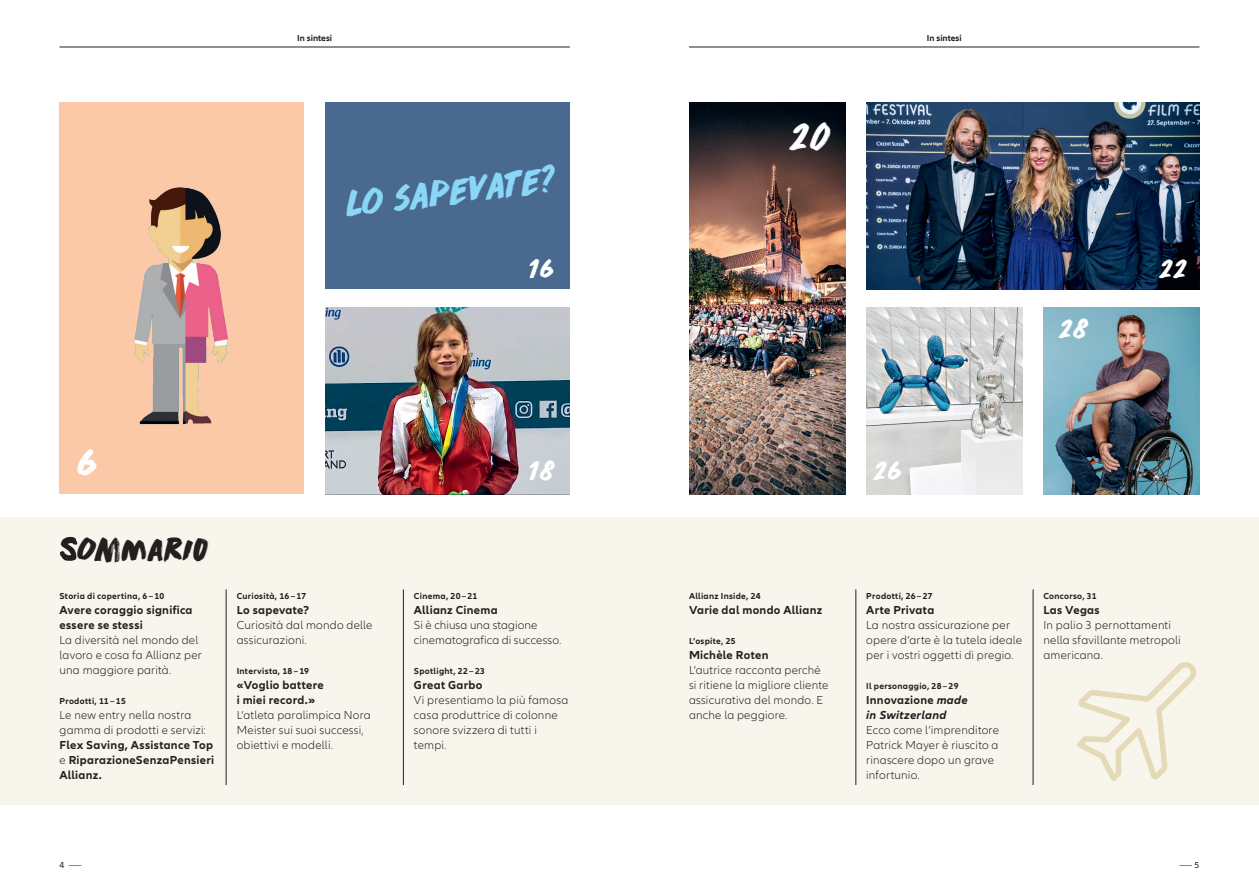
<style>
.page{position:relative;width:1259px;height:893px;background:#fff}
.page>*{position:absolute;margin:0;border:0;box-sizing:border-box;transform-origin:0 0}
.Lauftext{font:34.5px "Drop Dead Gorgeous";color:#fff}
.Lauftext-2{font:32.7px "Drop Dead Gorgeous";color:#89d6f7}
.Lauftext-3{font:30px "Dirrrty";color:#231f20}
.Lauftext-4{font:24px "Drop Dead Gorgeous";color:#fff}
.Lauftext-5{font:300 12px/15px "Allianz Neo";letter-spacing:.015em;color:#231f20}
.Lauftext-6{font:700 12px/15px "Allianz Neo";letter-spacing:.025em;color:#231f20}
.Lauftext-7{font:italic 700 12px/15px "Allianz Neo";letter-spacing:.025em;color:#231f20}
.Lauftext-8{font:700 9px "Allianz Neo";letter-spacing:.03em;color:#231f20}
.Lauftext-9{font:700 9px "Allianz Neo";color:#231f20}
.t1{font:9px "Allianz Neo";color:#231f20}
.t2{font:9px "Allianz Neo";color:#231f20;scale:3 1}
.s1{font-family:"Drop Dead Gorgeous";font-size:32.1px}
.s2{font-family:"Downward Fall"}
.s3{font-weight:300}
.s4{font-style:normal}
</style>
<div class="page">
<div style="left:0;top:517px;width:1259px;height:288px;background:#f8f6ec"></div>
<div style="left:325px;top:103px;width:245px;height:186px;background:#496a8e"></div>
<div style="left:60px;top:103px;width:244px;height:391px;background:#fbc9a7"></div>
<hr style="left:689px;top:47px;width:510px;height:1px;background:#231f20">
<hr style="left:60px;top:47px;width:510px;height:1px;background:#231f20">
<svg style="left:60px;top:537px;width:17px;height:24px"></svg>
<hr style="left:226px;top:589px;width:1px;height:196px;background:#231f20">
<hr style="left:855px;top:589px;width:1px;height:196px;background:#231f20">
<hr style="left:403px;top:589px;width:1px;height:196px;background:#231f20">
<hr style="left:1032px;top:589px;width:1px;height:196px;background:#231f20">
<svg style="left:1077px;top:662px;width:119px;height:119px"></svg>
<img style="left:866px;top:308px;width:156px;height:186px">
<img style="left:1043px;top:308px;width:156px;height:186px">
<img style="left:134px;top:187px;width:94px;height:238px">
<img style="left:866px;top:103px;width:333px;height:186px">
<img style="left:325px;top:308px;width:245px;height:186px">
<img style="left:689px;top:103px;width:156px;height:391px">
<p class="Lauftext-9" style="left:297px;top:33px;width:36px">In sintesi</p>
<p class="Lauftext-9" style="left:927px;top:33px;width:36px">In sintesi</p>
<p class="Lauftext-2" style="left:341px;top:181px;width:214px;rotate:-7deg">Lo sapevate?</p>
<p class="Lauftext" style="left:788px;top:111px;width:44px">20</p>
<p class="Lauftext-4" style="left:529px;top:251px;width:26px">16</p>
<p class="Lauftext-4" style="left:1158px;top:251px;width:30px">22</p>
<p class="Lauftext-4" style="left:1058px;top:311px;width:32px">28</p>
<p class="Lauftext" style="left:77px;top:437px;width:22px">6</p>
<p class="Lauftext-3" style="left:76px;top:528px;width:134px"><span class="s1">O</span>M<span class="s2">M</span>ARIO</p>
<p class="Lauftext-8" style="left:60px;top:591px;width:106px">Storia di copertina, 6 – 10</p>
<p class="Lauftext-6" style="left:60px;top:603px;width:135px">Avere coraggio significa essere se stessi</p>
<p class="Lauftext-5" style="left:60px;top:633px;width:144px">La diversità nel mondo del lavoro e cosa fa Allianz per una maggiore parità.</p>
<p class="Lauftext-8" style="left:60px;top:696px;width:68px">Prodotti, 11 – 15</p>
<p class="Lauftext-6" style="left:60px;top:708px;width:156px"><span class="s3">Le new entry nella nostra gamma di prodotti e servizi:<br></span>Flex Saving, Assistance Top <span class="s3">e</span> RiparazioneSenzaPensieri<br>Allianz.</p>
<p class="Lauftext-8" style="left:237px;top:591px;width:71px">Curiosità, 16 – 17</p>
<p class="Lauftext-6" style="left:237px;top:603px;width:74px">Lo sapevate?</p>
<p class="Lauftext-5" style="left:237px;top:618px;width:137px">Curiosità dal mondo delle assicurazioni.</p>
<p class="Lauftext-8" style="left:237px;top:666px;width:74px">Intervista, 18 – 19</p>
<p class="Lauftext-6" style="left:237px;top:678px;width:89px">«Voglio battere i miei record.»</p>
<p class="Lauftext-5" style="left:237px;top:708px;width:135px">L’atleta paralimpica Nora<br>Meister sui suoi successi, obiettivi e modelli.</p>
<p class="Lauftext-4" style="left:529px;top:454px;width:27px">18</p>
<p class="Lauftext-8" style="left:414px;top:591px;width:65px">Cinema, 20 – 21</p>
<p class="Lauftext-6" style="left:414px;top:603px;width:85px">Allianz Cinema</p>
<p class="Lauftext-5" style="left:414px;top:618px;width:149px">Si è chiusa una stagione cinematografica di successo.</p>
<p class="Lauftext-8" style="left:414px;top:666px;width:72px">Spotlight, 22 – 23</p>
<p class="Lauftext-6" style="left:414px;top:678px;width:70px">Great Garbo</p>
<p class="Lauftext-5" style="left:414px;top:693px;width:156px">Vi presentiamo la più famosa casa produttrice di colonne sonore svizzera di tutti i tempi.</p>
<p class="Lauftext-4" style="left:872px;top:454px;width:30px">26</p>
<p class="Lauftext-8" style="left:689px;top:591px;width:73px">Allianz Inside, 24</p>
<p class="Lauftext-6" style="left:689px;top:603px;width:135px">Varie dal mondo Allianz</p>
<p class="Lauftext-8" style="left:689px;top:636px;width:48px">L’ospite, 25</p>
<p class="Lauftext-6" style="left:689px;top:648px;width:81px">Michèle Roten</p>
<p class="Lauftext-5" style="left:689px;top:663px;width:141px">L’autrice racconta perché si ritiene la migliore cliente assicurativa del mondo. E anche la peggiore.</p>
<p class="Lauftext-8" style="left:866px;top:591px;width:68px">Prodotti, 26 – 27</p>
<p class="Lauftext-6" style="left:866px;top:603px;width:70px">Arte Privata</p>
<p class="Lauftext-5" style="left:866px;top:618px;width:157px">La nostra assicurazione per opere d’arte è la tutela ideale per i vostri oggetti di pregio.</p>
<p class="Lauftext-8" style="left:866px;top:681px;width:94px">Il personaggio, 28 – 29</p>
<p class="Lauftext-7" style="left:866px;top:693px;width:103px"><span class="s4">Innovazione</span> made in Switzerland</p>
<p class="Lauftext-5" style="left:866px;top:723px;width:134px">Ecco come l’imprenditore<br>Patrick Mayer è riuscito a rinascere dopo un grave infortunio.</p>
<p class="Lauftext-8" style="left:1043px;top:591px;width:55px">Concorso, 31</p>
<p class="Lauftext-6" style="left:1043px;top:603px;width:58px">Las Vegas</p>
<p class="Lauftext-5" style="left:1043px;top:618px;width:139px">In palio 3 pernottamenti nella sfavillante metropoli americana.</p>
<p class="t1" style="left:60px;top:860px;width:24px">4 –</p>
<p class="t2" style="left:1179px;top:860px;width:8px">– 5</p>
</div>
